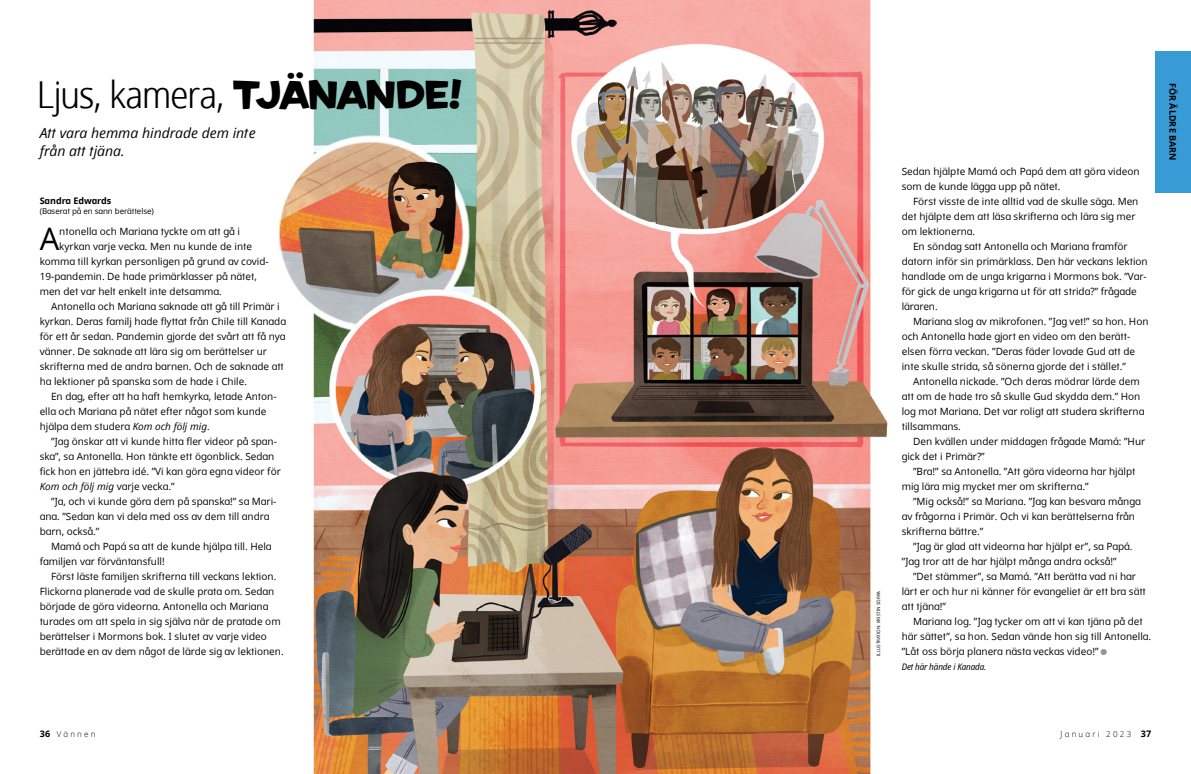
<style>
.page{position:relative;width:1191px;height:774px;background:#fff}
.page>*{position:absolute;margin:0;border:0;box-sizing:border-box;transform-origin:0 0}
.t1{font:37.1px "Zoram Condlds Lat";letter-spacing:-.025em;color:#000}
.ARTCL_para_first{font:31px "Dots Solidlds Lat";color:#000}
.ARTCL_kicker_GREP{font:italic 14px/18px "Dots Solidlds Lat";color:#000}
.ARTCL_para{font:10px/15px "Dots Solidlds Lat";color:#000}
.ARTCL_para_first-2{font:10px "Dots Solidlds Lat";color:#000}
.ARTCL-BY_para_first{font:700 9px "Dots Solidlds Lat";letter-spacing:-.005em;color:#000}
.POP_para{font:italic 9px "Dots Solid Condlds Lat";letter-spacing:-.01em;color:#000}
.ARTCL-BY_para{font:8px "Dots Solidlds Lat";letter-spacing:-.005em;color:#000}
.t2{font:300 8px "Dots Solidlds Lat";letter-spacing:.28em;color:#000}
.t3{font:4.5px "Dots Solidlds Lat";color:#000}
.s1{font-family:"Housearama Kingpin";font-size:37.2px}
.s2{font-style:italic}
.s3{font-family:"Ding P Ilds Dpi";font-size:8.5px;color:#939598}
.s4{font-weight:700;font-size:9px}
</style>
<div class="page">
<img style="left:279px;top:0;width:609px;height:774px">
<div style="left:1155px;top:51px;width:36px;height:142px;background:#389bd6"></div>
<img style="left:548px;top:595px;width:14px;height:10px">
<p class="t1" style="left:37px;top:68px;width:427px">Ljus, kamera, <span class="s1">TJÄNANDE!</span></p>
<p class="ARTCL_kicker_GREP" style="left:40px;top:124px;width:217px">Att vara hemma hindrade dem inte från att tjäna.</p>
<p class="ARTCL-BY_para_first" style="left:40px;top:194px;width:73px">Sandra Edwards</p>
<p class="ARTCL-BY_para" style="left:40px;top:205px;width:116px">(Baserat på en sann berättelse)</p>
<p class="ARTCL_para_first" style="left:40px;top:216px;width:21px">A</p>
<p class="ARTCL_para_first-2" style="left:59px;top:224px;width:182px">ntonella och Mariana tyckte om att gå i</p>
<p class="ARTCL_para_first-2" style="left:59px;top:239px;width:194px">kyrkan varje vecka. Men nu kunde de inte</p>
<p class="ARTCL_para_first-2" style="left:40px;top:254px;width:231px">komma till kyrkan personligen på grund av covid-</p>
<p class="ARTCL_para_first-2" style="left:40px;top:269px;width:219px">19-pandemin. De hade primärklasser på nätet,</p>
<p class="ARTCL_para_first-2" style="left:40px;top:284px;width:184px">men det var helt enkelt inte detsamma.</p>
<p class="ARTCL_para" style="left:40px;top:298px;width:248px;text-indent:11px">Antonella och Mariana saknade att gå till Primär i kyrkan. Deras familj hade flyttat från Chile till Kanada för ett år sedan. Pandemin gjorde det svårt att få nya vänner. De saknade att lära sig om berättelser ur skrifterna med de andra barnen. Och de saknade att ha lektioner på spanska som de hade i Chile.</p>
<p class="ARTCL_para" style="left:40px;top:388px;width:238px;text-indent:11px">En dag, efter att ha haft hemkyrka, letade Anton&shy;ella och Mariana på nätet efter något som kunde hjälpa dem studera <span class="s2">Kom och följ mig</span>.</p>
<p class="ARTCL_para" style="left:40px;top:433px;width:243px;text-indent:11px">”Jag önskar att vi kunde hitta fler videor på span&shy;ska”, sa Antonella. Hon tänkte ett ögonblick. Sedan fick hon en jättebra idé. ”Vi kan göra egna videor för <span class="s2">Kom och följ mig</span> varje vecka.”</p>
<p class="ARTCL_para" style="left:40px;top:493px;width:238px;text-indent:11px">”Ja, och vi kunde göra dem på spanska!” sa Mari&shy;ana. ”Sedan kan vi dela med oss av dem till andra barn, också.”</p>
<p class="ARTCL_para" style="left:40px;top:538px;width:233px;text-indent:11px">Mamá och Papá sa att de kunde hjälpa till. Hela familjen var förväntansfull!</p>
<p class="ARTCL_para" style="left:40px;top:568px;width:245px;text-indent:11px">Först läste familjen skrifterna till veckans lektion.<br>Flickorna planerade vad de skulle prata om. Sedan började de göra videorna. Antonella och Mariana turades om att spela in sig själva när de pratade om berättelser i Mormons bok. I slutet av varje video berättade en av dem något de lärde sig av lektionen.</p>
<p class="t3" style="left:875px;top:656px;width:67px;rotate:-90deg">ILLUSTRATION: KRISTIN SORRA</p>
<p class="ARTCL_para" style="left:901px;top:163px;width:239px">Sedan hjälpte Mamá och Papá dem att göra videon som de kunde lägga upp på nätet.</p>
<p class="ARTCL_para" style="left:901px;top:193px;width:238px;text-indent:11px">Först visste de inte alltid vad de skulle säga. Men det hjälpte dem att läsa skrifterna och lära sig mer om lektionerna.</p>
<p class="ARTCL_para" style="left:901px;top:238px;width:247px;text-indent:11px">En söndag satt Antonella och Mariana framför datorn inför sin primärklass. Den här veckans lektion handlade om de unga krigarna i Mormons bok. ”Var&shy;för gick de unga krigarna ut för att strida?” frågade läraren.</p>
<p class="ARTCL_para" style="left:901px;top:313px;width:248px;text-indent:11px">Mariana slog av mikrofonen. ”Jag vet!” sa hon. Hon och Antonella hade gjort en video om den berätt&shy;elsen förra veckan. ”Deras fäder lovade Gud att de inte skulle strida, så sönerna gjorde det i stället.”</p>
<p class="ARTCL_para" style="left:901px;top:373px;width:244px;text-indent:11px">Antonella nickade. ”Och deras mödrar lärde dem att om de hade tro så skulle Gud skydda dem.” Hon log mot Mariana. Det var roligt att studera skrifterna tillsammans.</p>
<p class="ARTCL_para" style="left:901px;top:433px;width:245px;text-indent:11px">Den kvällen under middagen frågade Mamá: ”Hur gick det i Primär?”</p>
<p class="ARTCL_para" style="left:901px;top:463px;width:235px;text-indent:11px">”Bra!” sa Antonella. ”Att göra videorna har hjälpt mig lära mig mycket mer om skrifterna.”</p>
<p class="ARTCL_para" style="left:901px;top:493px;width:240px;text-indent:11px">”Mig också!” sa Mariana. ”Jag kan besvara många av frågorna i Primär. Och vi kan berättelserna från skrifterna bättre.”</p>
<p class="ARTCL_para" style="left:901px;top:538px;width:232px;text-indent:11px">”Jag är glad att videorna har hjälpt er”, sa Papá. ”Jag tror att de har hjälpt många andra också!”</p>
<p class="ARTCL_para" style="left:901px;top:568px;width:246px;text-indent:11px">”Det stämmer”, sa Mamá. ”Att berätta vad ni har lärt er och hur ni känner för evangeliet är ett bra sätt att tjäna!”</p>
<p class="ARTCL_para" style="left:901px;top:613px;width:251px;text-indent:11px">Mariana log. ”Jag tycker om att vi kan tjäna på det här sättet”, sa hon. Sedan vände hon sig till Antonella. ”Låt oss börja planera nästa veckas video!” <span class="s3">●</span></p>
<p class="POP_para" style="left:901px;top:660px;width:86px">Det här hände i Kanada.</p>
<p class="ARTCL-BY_para_first" style="left:1179px;top:83px;width:79px;rotate:90deg">FÖR ÄLDRE BARN</p>
<p class="t2" style="left:40px;top:728px;width:57px"><span class="s4">36</span> Vännen</p>
<p class="t2" style="left:1060px;top:728px;width:92px">Januari 2023 <span class="s4">37</span></p>
</div>
